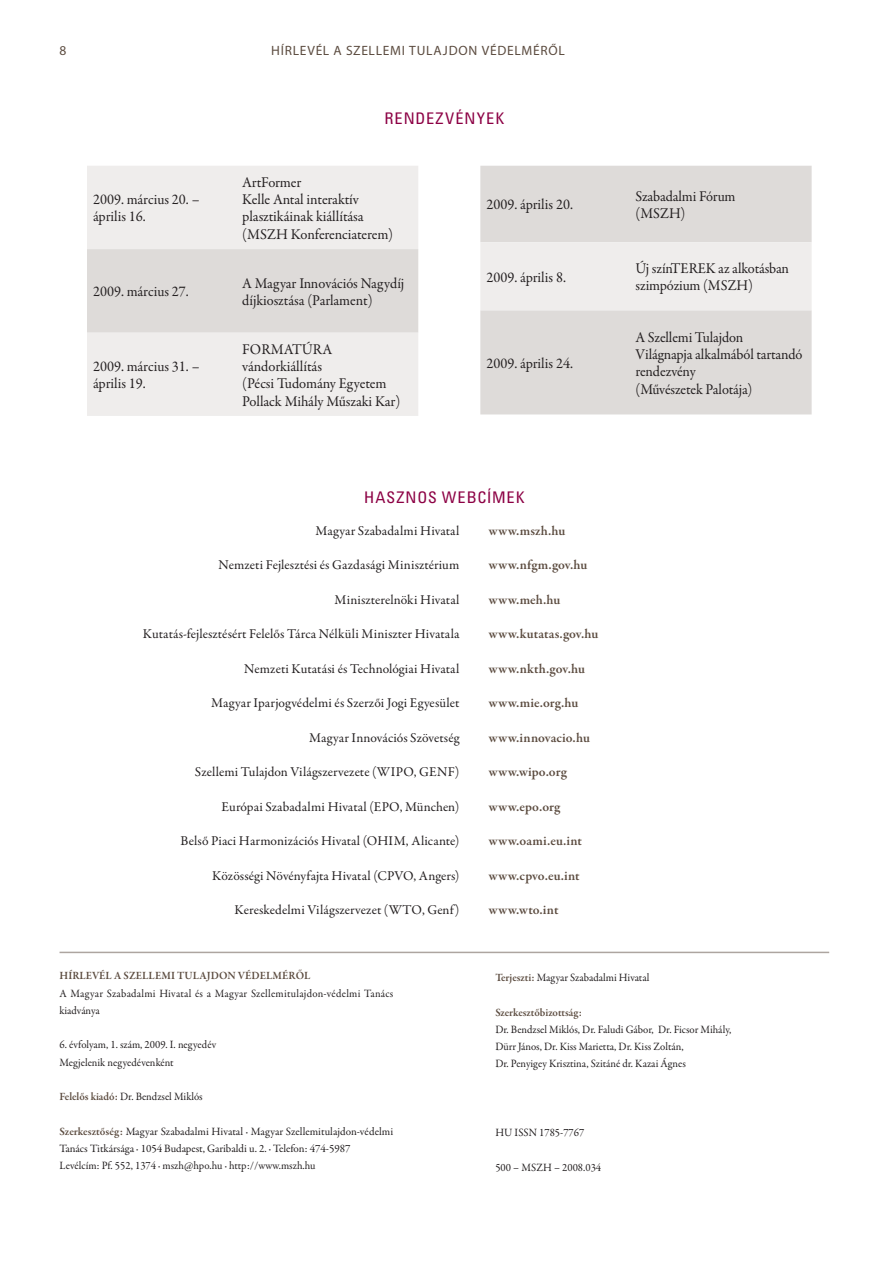
<style>
.page{position:relative;width:893px;height:1263px;background:#fff}
.page>*{position:absolute;margin:0;border:0;box-sizing:border-box;transform-origin:0 0}
.t1{font:16.5px "Utah CEMT Cond Regular H";letter-spacing:.055em;color:#8c0044}
.t2{font:15px/17.2px "Garamond Premr Pro";letter-spacing:-.005em;color:#231f20;scale:.96 1}
.t3{font:15px/17.2px "Garamond Premr Pro";letter-spacing:-.005em;color:#231f20}
.t4{font:13.5px "Garamond Premr Pro";letter-spacing:.005em;color:#231f20}
.t5{font:600 13.5px "Garamond Premr Pro";letter-spacing:.01em;color:#5c4c40}
.t6{font:13.5px "Myriad Pro";letter-spacing:.055em;color:#5c4c40}
.t7{font:11.25px/17.2px "Garamond Premr Pro";color:#231f20;scale:.96 1}
.t8{font:11.25px/17.2px "Garamond Premr Pro";color:#231f20}
.t9{font:11.25px/17.2px "Garamond Premr Pro";letter-spacing:.025em;color:#231f20;scale:.96 1}
.t10{font:600 11.25px "Garamond Premr Pro";color:#5c4c40;scale:.96 1}
.s1{font-weight:600;color:#5c4c40}
</style>
<div class="page">
<div style="left:87px;top:166px;width:331px;height:250px;background:#efedec"></div>
<div style="left:87px;top:249px;width:331px;height:83px;background:#dedbd9"></div>
<div style="left:480px;top:166px;width:332px;height:248px;background:#dedbd9"></div>
<div style="left:480px;top:242px;width:332px;height:68px;background:#efedec"></div>
<hr style="left:60px;top:952px;width:769px;height:1px;background:#ada5a0">
<p class="t6" style="left:60px;top:42px;width:8px">8</p>
<p class="t6" style="left:271px;top:42px;width:295px">HÍRLEVÉL A SZELLEMI TULAJDON VÉDELMÉRŐL</p>
<p class="t2" style="left:93px;top:191px;width:113px">2009. március 20. – április 16.</p>
<p class="t1" style="left:385px;top:108px;width:121px">RENDEZVÉNYEK</p>
<p class="t3" style="left:242px;top:174px;width:152px">ArtFormer<br>Kelle Antal interaktív plasztikáinak kiállítása (MSZH Konferenciaterem)</p>
<p class="t2" style="left:486px;top:196px;width:92px">2009. április 20.</p>
<p class="t2" style="left:636px;top:188px;width:106px">Szabadalmi Fórum (MSZH)</p>
<p class="t2" style="left:93px;top:283px;width:101px">2009. március 27.</p>
<p class="t2" style="left:242px;top:275px;width:170px">A Magyar Innovációs Nagydíj díjkiosztása (Parlament)</p>
<p class="t2" style="left:93px;top:358px;width:113px">2009. március 31. – április 19.</p>
<p class="t3" style="left:242px;top:341px;width:160px">FORMATÚRA vándorkiállítás<br>(Pécsi Tudomány Egyetem<br>Pollack Mihály Műszaki Kar)</p>
<p class="t2" style="left:486px;top:269px;width:84px">2009. április 8.</p>
<p class="t2" style="left:636px;top:260px;width:161px">Új színTEREK az alkotásban szimpózium (MSZH)</p>
<p class="t2" style="left:486px;top:355px;width:92px">2009. április 24.</p>
<p class="t2" style="left:636px;top:329px;width:175px">A Szellemi Tulajdon<br>Világnapja alkalmából tartandó rendezvény<br>(Művészetek Palotája)</p>
<p class="t1" style="left:364px;top:488px;width:162px">HASZNOS WEBCÍM EK</p>
<p class="t4" style="left:315px;top:522px;width:145px">Magyar Szabadalmi Hivatal</p>
<p class="t5" style="left:489px;top:522px;width:78px">www.mszh.hu</p>
<p class="t4" style="left:218px;top:557px;width:242px">Nemzeti Fejlesztési és Gazdasági Minisztérium</p>
<p class="t5" style="left:489px;top:557px;width:100px">www.nfgm.gov.hu</p>
<p class="t4" style="left:334px;top:591px;width:126px">Miniszterelnöki Hivatal</p>
<p class="t5" style="left:489px;top:591px;width:73px">www.meh.hu</p>
<p class="t4" style="left:143px;top:626px;width:318px">Kutatás-fejlesztésért Felelős Tárca Nélküli Miniszter Hivatala</p>
<p class="t5" style="left:489px;top:626px;width:111px">www.kutatas.gov.hu</p>
<p class="t4" style="left:244px;top:660px;width:217px">Nemzeti Kutatási és Technológiai Hivatal</p>
<p class="t5" style="left:489px;top:660px;width:98px">www.nkth.gov.hu</p>
<p class="t4" style="left:211px;top:695px;width:250px">Magyar Iparjogvédelmi és Szerzői Jogi Egyesület</p>
<p class="t5" style="left:489px;top:695px;width:91px">www.mie.org.hu</p>
<p class="t4" style="left:309px;top:729px;width:152px">Magyar Innovációs Szövetség</p>
<p class="t5" style="left:489px;top:729px;width:103px">www.innovacio.hu</p>
<p class="t4" style="left:195px;top:764px;width:266px">Szellemi Tulajdon Világszervezete (WIPO, GENF)</p>
<p class="t5" style="left:489px;top:764px;width:80px">www.wipo.org</p>
<p class="t4" style="left:221px;top:798px;width:239px">Európai Szabadalmi Hivatal (EPO, München)</p>
<p class="t5" style="left:489px;top:798px;width:73px">www.epo.org</p>
<p class="t4" style="left:181px;top:833px;width:280px">Belső Piaci Harmonizációs Hivatal (OHIM, Alicante)</p>
<p class="t5" style="left:489px;top:833px;width:95px">www.oami.eu.int</p>
<p class="t4" style="left:212px;top:867px;width:249px">Közösségi Növényfajta Hivatal (CPVO, Angers)</p>
<p class="t5" style="left:489px;top:867px;width:92px">www.cpvo.eu.int</p>
<p class="t4" style="left:235px;top:902px;width:226px">Kereskedelmi Világszervezet (WTO, Genf)</p>
<p class="t5" style="left:489px;top:902px;width:71px">www.wto.int</p>
<p class="t10" style="left:60px;top:969px;width:263px">HÍRLEVÉL A SZELLEMI TULAJDON VÉDELMÉRŐL</p>
<p class="t9" style="left:60px;top:985px;width:349px">A Magyar Szabadalmi Hivatal és a Magyar Szellemitulajdon-védelmi Tanács kiadványa</p>
<p class="t7" style="left:60px;top:1036px;width:165px">6. évfolyam, 1. szám, 2009. I. negyedév<br>Megjelenik negyedévenként</p>
<p class="t7" style="left:60px;top:1088px;width:151px"><span class="s1">Felelős kiadó:</span> Dr. Bendzsel Miklós</p>
<p class="t8" style="left:60px;top:1123px;width:335px"><span class="s1">Szerkesztőség:</span> Magyar Szabadalmi Hivatal · Magyar Szellemitulajdon-védelmi<br>Tanács Titkársága · 1054 Budapest, Garibaldi u. 2. · Telefon: 474-5987<br>Levélcím: Pf. 552, 1374 · mszh@hpo.hu · http://www.mszh.hu</p>
<p class="t7" style="left:495px;top:969px;width:162px"><span class="s1">Terjeszti:</span> Magyar Szabadalmi Hivatal</p>
<p class="t10" style="left:495px;top:1005px;width:92px">Szerkesztőbizottság:</p>
<p class="t7" style="left:495px;top:1021px;width:247px">Dr. Bendzsel Miklós, Dr. Faludi Gábor, Dr. Ficsor Mihály,<br>Dürr János, Dr. Kiss Marietta, Dr. Kiss Zoltán,<br>Dr. Penyigey Krisztina, Szitáné dr. Kazai Ágnes</p>
<p class="t7" style="left:495px;top:1124px;width:94px">HU ISSN 1785-7767</p>
<p class="t7" style="left:495px;top:1159px;width:112px">500 – MSZH – 2008.034</p>
</div>
